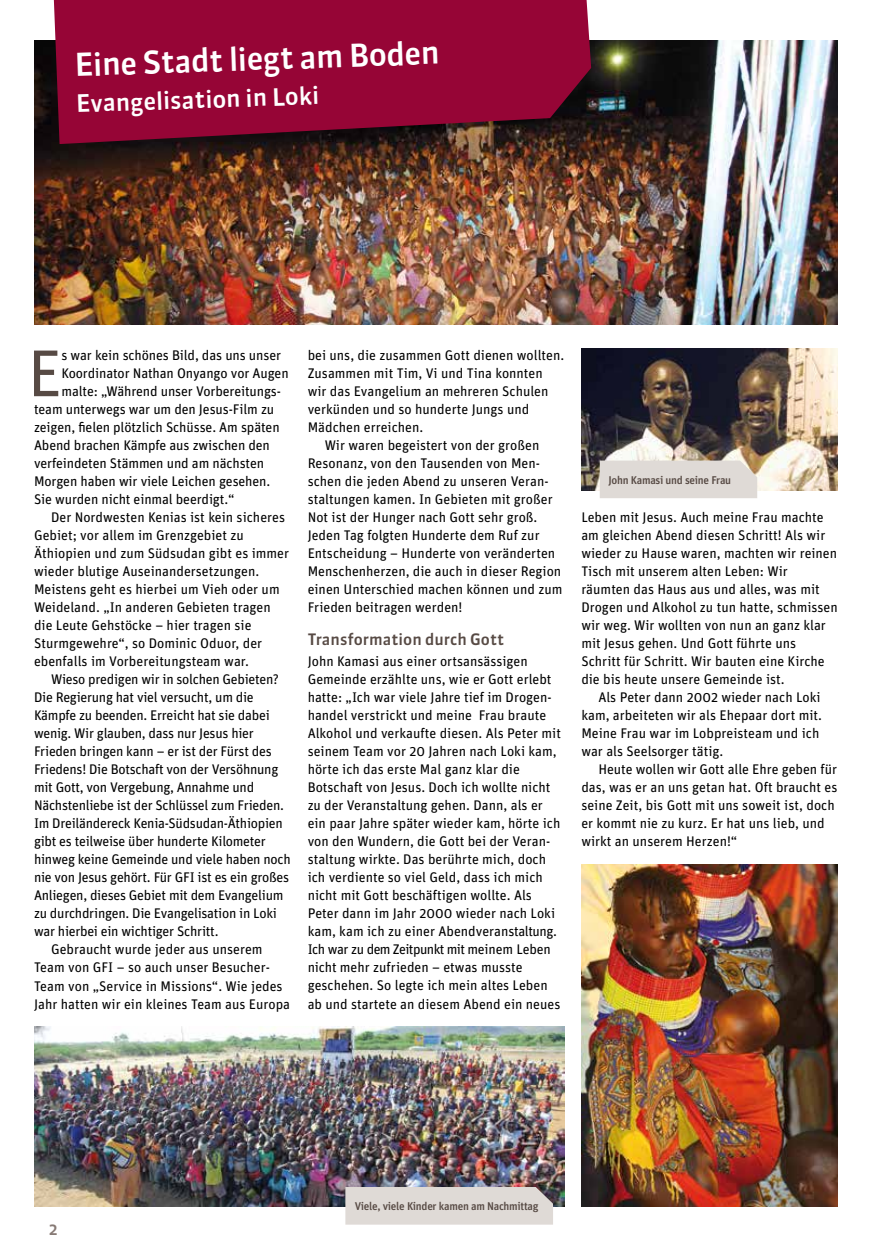
<style>
.page{position:relative;width:872px;height:1255px;background:#fff}
.page>*{position:absolute;margin:0;border:0;box-sizing:border-box;transform-origin:0 0}
.t1{font:66.15px "Unit";color:#574a44}
.t2{font:500 31.5px "Sanuk OT";color:#fff}
.t3{font:500 24px "Sanuk OT";color:#fff}
.t4{font:500 15.75px "Sanuk OT";color:#574a44}
.t5{font:500 15.75px "Sanuk OT";color:#877a75}
.t6{font:13.95px/18px "Unit";color:#000}
.t7{font:13.95px "Unit";letter-spacing:-.02em;color:#000}
.t8{font:500 11.25px "Unit";letter-spacing:-.025em;color:#574a44}
</style>
<div class="page">
<img style="left:34px;top:40px;width:804px;height:284px">
<svg style="left:54px;top:0;width:537px;height:144px;fill:#960536"></svg>
<img style="left:34px;top:1026px;width:530px;height:180px">
<img style="left:581px;top:349px;width:257px;height:142px">
<img style="left:581px;top:864px;width:257px;height:342px">
<div style="left:600px;top:460px;width:157px;height:38px;background:#dfdad6"></div>
<div style="left:345px;top:1186px;width:208px;height:38px;background:#dfdad6"></div>
<h2 class="t2" style="left:74px;top:45px;width:366px;rotate:-2deg">Eine Stadt liegt am Boden</h2>
<h3 class="t3" style="left:76px;top:89px;width:245px;rotate:-2deg">Evangelisation in Loki</h3>
<h1 class="t1" style="left:28px;top:334px;width:36px">E</h1>
<p class="t6" style="left:61px;top:346px;width:221px">s war kein schönes Bild, das uns unser</p>
<p class="t6" style="left:61px;top:364px;width:229px">Koordinator Nathan Onyango vor Augen</p>
<p class="t6" style="left:61px;top:382px;width:221px">malte: „Während unser Vorbereitungs-</p>
<p class="t6" style="left:34px;top:400px;width:242px">team unterwegs war um den Jesus-Film zu</p>
<p class="t6" style="left:34px;top:418px;width:247px">zeigen, fielen plötzlich Schüsse. Am späten</p>
<p class="t6" style="left:34px;top:436px;width:237px">Abend brachen Kämpfe aus zwischen den</p>
<p class="t6" style="left:34px;top:454px;width:232px">verfeindeten Stämmen und am nächsten</p>
<p class="t6" style="left:34px;top:472px;width:238px">Morgen haben wir viele Leichen gesehen.</p>
<p class="t6" style="left:34px;top:490px;width:202px">Sie wurden nicht einmal beerdigt.“</p>
<p class="t6" style="left:51px;top:508px;width:235px">Der Nordwesten Kenias ist kein sicheres</p>
<p class="t6" style="left:34px;top:526px;width:211px">Gebiet; vor allem im Grenzgebiet zu</p>
<p class="t6" style="left:34px;top:544px;width:257px">Äthiopien und zum Südsudan gibt es immer</p>
<p class="t6" style="left:34px;top:562px;width:227px">wieder blutige Auseinandersetzungen.</p>
<p class="t6" style="left:34px;top:580px;width:247px">Meistens geht es hierbei um Vieh oder um</p>
<p class="t6" style="left:34px;top:598px;width:238px">Weideland. „In anderen Gebieten tragen</p>
<p class="t6" style="left:34px;top:616px;width:219px">die Leute Gehstöcke – hier tragen sie</p>
<p class="t6" style="left:34px;top:634px;width:230px">Sturmgewehre“, so Dominic Oduor, der</p>
<p class="t6" style="left:34px;top:652px;width:216px">ebenfalls im Vorbereitungsteam war.</p>
<p class="t7" style="left:51px;top:671px;width:229px">Wieso predigen wir in solchen Gebieten?</p>
<p class="t7" style="left:34px;top:689px;width:221px">Die Regierung hat viel versucht, um die</p>
<p class="t7" style="left:34px;top:707px;width:237px">Kämpfe zu beenden. Erreicht hat sie dabei</p>
<p class="t7" style="left:34px;top:725px;width:221px">wenig. Wir glauben, dass nur Jesus hier</p>
<p class="t7" style="left:34px;top:743px;width:239px">Frieden bringen kann – er ist der Fürst des</p>
<p class="t7" style="left:34px;top:761px;width:246px">Friedens! Die Botschaft von der Versöhnung</p>
<p class="t7" style="left:34px;top:779px;width:222px">mit Gott, von Vergebung, Annahme und</p>
<p class="t7" style="left:34px;top:797px;width:251px">Nächstenliebe ist der Schlüssel zum Frieden.</p>
<p class="t7" style="left:34px;top:815px;width:250px">Im Dreiländereck Kenia-Südsudan-Äthiopien</p>
<p class="t7" style="left:34px;top:833px;width:233px">gibt es teilweise über hunderte Kilometer</p>
<p class="t7" style="left:34px;top:851px;width:258px">hinweg keine Gemeinde und viele haben noch</p>
<p class="t7" style="left:34px;top:869px;width:257px">nie von Jesus gehört. Für GFI ist es ein großes</p>
<p class="t7" style="left:34px;top:887px;width:251px">Anliegen, dieses Gebiet mit dem Evangelium</p>
<p class="t7" style="left:34px;top:905px;width:244px">zu durchdringen. Die Evangelisation in Loki</p>
<p class="t7" style="left:34px;top:923px;width:186px">war hierbei ein wichtiger Schritt.</p>
<p class="t6" style="left:51px;top:940px;width:213px">Gebraucht wurde jeder aus unserem</p>
<p class="t6" style="left:34px;top:958px;width:237px">Team von GFI – so auch unser Besucher-</p>
<p class="t6" style="left:34px;top:976px;width:250px">Team von „Service in Missions“. Wie jedes</p>
<p class="t6" style="left:34px;top:994px;width:258px">Jahr hatten wir ein kleines Team aus Europa</p>
<p class="t6" style="left:308px;top:346px;width:258px">bei uns, die zusammen Gott dienen wollten.</p>
<p class="t6" style="left:308px;top:364px;width:237px">Zusammen mit Tim, Vi und Tina konnten</p>
<p class="t6" style="left:308px;top:382px;width:242px">wir das Evangelium an mehreren Schulen</p>
<p class="t6" style="left:308px;top:400px;width:223px">verkünden und so hunderte Jungs und</p>
<p class="t6" style="left:308px;top:418px;width:117px">Mädchen erreichen.</p>
<p class="t6" style="left:325px;top:436px;width:216px">Wir waren begeistert von der großen</p>
<p class="t6" style="left:308px;top:454px;width:234px">Resonanz, von den Tausenden von Men-</p>
<p class="t6" style="left:308px;top:472px;width:242px">schen die jeden Abend zu unseren Veran-</p>
<p class="t6" style="left:308px;top:490px;width:246px">staltungen kamen. In Gebieten mit großer</p>
<p class="t6" style="left:308px;top:508px;width:231px">Not ist der Hunger nach Gott sehr groß.</p>
<p class="t6" style="left:308px;top:526px;width:233px">Jeden Tag folgten Hunderte dem Ruf zur</p>
<p class="t6" style="left:308px;top:544px;width:249px">Entscheidung – Hunderte von veränderten</p>
<p class="t6" style="left:308px;top:562px;width:255px">Menschenherzen, die auch in dieser Region</p>
<p class="t6" style="left:308px;top:580px;width:256px">einen Unterschied machen können und zum</p>
<p class="t6" style="left:308px;top:598px;width:156px">Frieden beitragen werden!</p>
<p class="t4" style="left:308px;top:630px;width:198px">Transformation durch Gott</p>
<p class="t6" style="left:308px;top:652px;width:255px">John Kamasi aus einer ortsansässigen Gemeinde erzählte uns, wie er Gott erlebt hatte: „Ich war viele Jahre tief im Drogen&shy;handel verstrickt und meine Frau braute Alkohol und verkaufte diesen. Als Peter mit seinem Team vor 20 Jahren nach Loki kam, hörte ich das erste Mal ganz klar die Botschaft von Jesus. Doch ich wollte nicht zu der Veranstaltung gehen. Dann, als er ein paar Jahre später wieder kam, hörte ich von den Wundern, die Gott bei der Veran&shy;staltung wirkte. Das berührte mich, doch ich verdiente so viel Geld, dass ich mich nicht mit Gott beschäftigen wollte. Als Peter dann im Jahr 2000 wieder nach Loki kam, kam ich zu einer Abendveranstaltung.<br>Ich war zu dem Zeitpunkt mit meinem Leben nicht mehr zufrieden – etwas musste geschehen. So legte ich mein altes Leben ab und startete an diesem Abend ein neues</p>
<p class="t8" style="left:608px;top:473px;width:124px">John Kamasi und seine Frau</p>
<p class="t6" style="left:581px;top:508px;width:258px">Leben mit Jesus. Auch meine Frau machte am gleichen Abend diesen Schritt! Als wir wieder zu Hause waren, machten wir reinen Tisch mit unserem alten Leben: Wir räumten das Haus aus und alles, was mit Drogen und Alkohol zu tun hatte, schmissen wir weg. Wir wollten von nun an ganz klar mit Jesus gehen. Und Gott führte uns Schritt für Schritt. Wir bauten eine Kirche die bis heute unsere Gemeinde ist.</p>
<p class="t6" style="left:581px;top:688px;width:242px;text-indent:17px">Als Peter dann 2002 wieder nach Loki kam, arbeiteten wir als Ehepaar dort mit.<br>Meine Frau war im Lobpreisteam und ich war als Seelsorger tätig.</p>
<p class="t6" style="left:581px;top:760px;width:257px;text-indent:17px">Heute wollen wir Gott alle Ehre geben für das, was er an uns getan hat. Oft braucht es seine Zeit, bis Gott mit uns soweit ist, doch er kommt nie zu kurz. Er hat uns lieb, und wirkt an unserem Herzen!“</p>
<p class="t5" style="left:49px;top:1219px;width:11px">2</p>
<p class="t8" style="left:355px;top:1199px;width:185px">Viele, viele Kinder kamen am Nachmittag</p>
</div>
